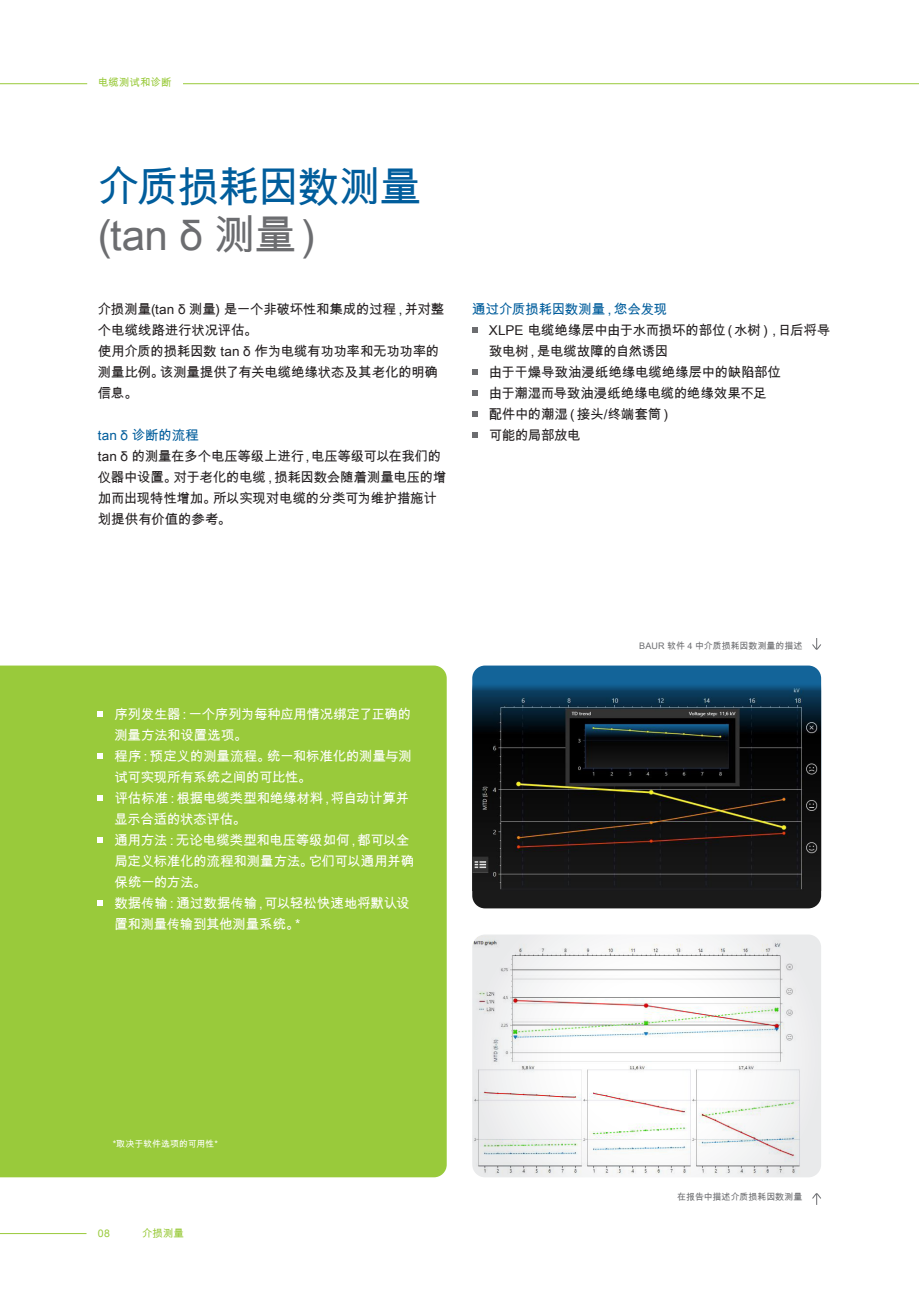
<style>
.page{position:relative;width:919px;height:1289px;background:#fff}
.page>*{position:absolute;margin:0;border:0;box-sizing:border-box;transform-origin:0 0}
.t1{font:42px/48px "Arial Unicode MS";letter-spacing:-.045em;color:#005d9c}
.t2{font:13.5px/21px "Arial Unicode MS";letter-spacing:-.02em;color:#231f20}
.t3{font:13.5px/21px "Arial Unicode MS";letter-spacing:-.02em;color:#fff}
.t4{font:13.5px "Arial Unicode MS";letter-spacing:-.015em;color:#005d9c}
.t5{font:10.5px "Arial Unicode MS";color:#99ca3b}
.t6{font:9px "Arial Unicode MS";letter-spacing:-.01em;color:#6c6d70}
.t7{font:9px "Arial Unicode MS";letter-spacing:-.01em;color:#fff}
.s1{color:#6c6d70}
</style>
<div class="page">
<svg style="left:472px;top:327px;width:5px;height:5px"></svg>
<svg style="left:472px;top:369px;width:5px;height:5px"></svg>
<svg style="left:472px;top:390px;width:5px;height:5px"></svg>
<svg style="left:472px;top:411px;width:5px;height:5px"></svg>
<svg style="left:472px;top:432px;width:5px;height:5px"></svg>
<svg style="left:472px;top:665px;width:349px;height:243px;background:#1c435c"></svg>
<img style="left:472px;top:683px;width:349px;height:207px">
<img style="left:472px;top:936px;width:349px;height:239px">
<svg style="left:812px;top:1193px;width:9px;height:11px"></svg>
<svg style="left:812px;top:638px;width:9px;height:12px"></svg>
<hr style="left:0;top:1233px;width:86px;height:1px;background:#99ca3b">
<hr style="left:0;top:83px;width:87px;height:1px;background:#99ca3b">
<div style="left:0;top:665px;width:446px;height:512px;background:#99ca3b"></div>
<svg style="left:98px;top:711px;width:5px;height:5px"></svg>
<svg style="left:98px;top:753px;width:5px;height:5px"></svg>
<svg style="left:98px;top:795px;width:5px;height:5px"></svg>
<svg style="left:98px;top:837px;width:5px;height:5px"></svg>
<svg style="left:98px;top:900px;width:5px;height:5px"></svg>
<svg style="left:183px;top:83px;width:735px;height:2px"></svg>
<p class="t5" style="left:98px;top:75px;width:75px">电缆测试和诊断</p>
<p class="t1" style="left:98px;top:162px;width:325px">介质损耗因数测量<span class="s1">(tan δ 测量）</span></p>
<p class="t2" style="left:98px;top:298px;width:348px">介损测量(tan δ 测量) 是一个非破坏性和集成的过程，并对整个电缆线路进行状况评估。</p>
<p class="t2" style="left:98px;top:340px;width:343px;text-align:justify">使用介质的损耗因数 tan δ 作为电缆有功功率和无功功率的测量比例。该测量提供了有关电缆绝缘状态及其老化的明确信息。</p>
<p class="t4" style="left:98px;top:425px;width:103px">tan δ 诊断的流程</p>
<p class="t2" style="left:98px;top:445px;width:350px">tan δ 的测量在多个电压等级上进行，电压等级可以在我们的仪器中设置。对于老化的电缆，损耗因数会随着测量电压的增加而出现特性增加。所以实现对电缆的分类可为维护措施计划提供有价值的参考。</p>
<p class="t4" style="left:472px;top:299px;width:197px">通过介质损耗因数测量，您会发现</p>
<p class="t2" style="left:488px;top:319px;width:343px">XLPE 电缆绝缘层中由于水而损坏的部位（水树），日后将导致电树，是电缆故障的自然诱因</p>
<p class="t2" style="left:488px;top:361px;width:294px">由于干燥导致油浸纸绝缘电缆绝缘层中的缺陷部位</p>
<p class="t2" style="left:488px;top:382px;width:279px">由于潮湿而导致油浸纸绝缘电缆的绝缘效果不足</p>
<p class="t2" style="left:488px;top:403px;width:185px">配件中的潮湿（接头/终端套筒）</p>
<p class="t2" style="left:488px;top:424px;width:93px">可能的局部放电</p>
<p class="t3" style="left:114px;top:703px;width:298px">序列发生器：一个序列为每种应用情况绑定了正确的测量方法和设置选项。</p>
<p class="t3" style="left:114px;top:745px;width:299px">程序：预定义的测量流程。统一和标准化的测量与测试可实现所有系统之间的可比性。</p>
<p class="t3" style="left:114px;top:787px;width:296px">评估标准：根据电缆类型和绝缘材料，将自动计算并显示合适的状态评估。</p>
<p class="t3" style="left:114px;top:829px;width:301px">通用方法：无论电缆类型和电压等级如何，都可以全局定义标准化的流程和测量方法。它们可以通用并确保统一的方法。</p>
<p class="t3" style="left:114px;top:892px;width:297px">数据传输：通过数据传输，可以轻松快速地将默认设置和测量传输到其他测量系统。*</p>
<p class="t6" style="left:639px;top:639px;width:165px">BAUR 软件 4 中介质损耗因数测量的描述</p>
<p class="t7" style="left:113px;top:1136px;width:106px">*取决于软件选项的可用性*</p>
<p class="t5" style="left:98px;top:1225px;width:14px">08</p>
<p class="t5" style="left:142px;top:1225px;width:43px">介损测量</p>
<p class="t6" style="left:677px;top:1189px;width:127px">在报告中描述介质损耗因数测量</p>
</div>
